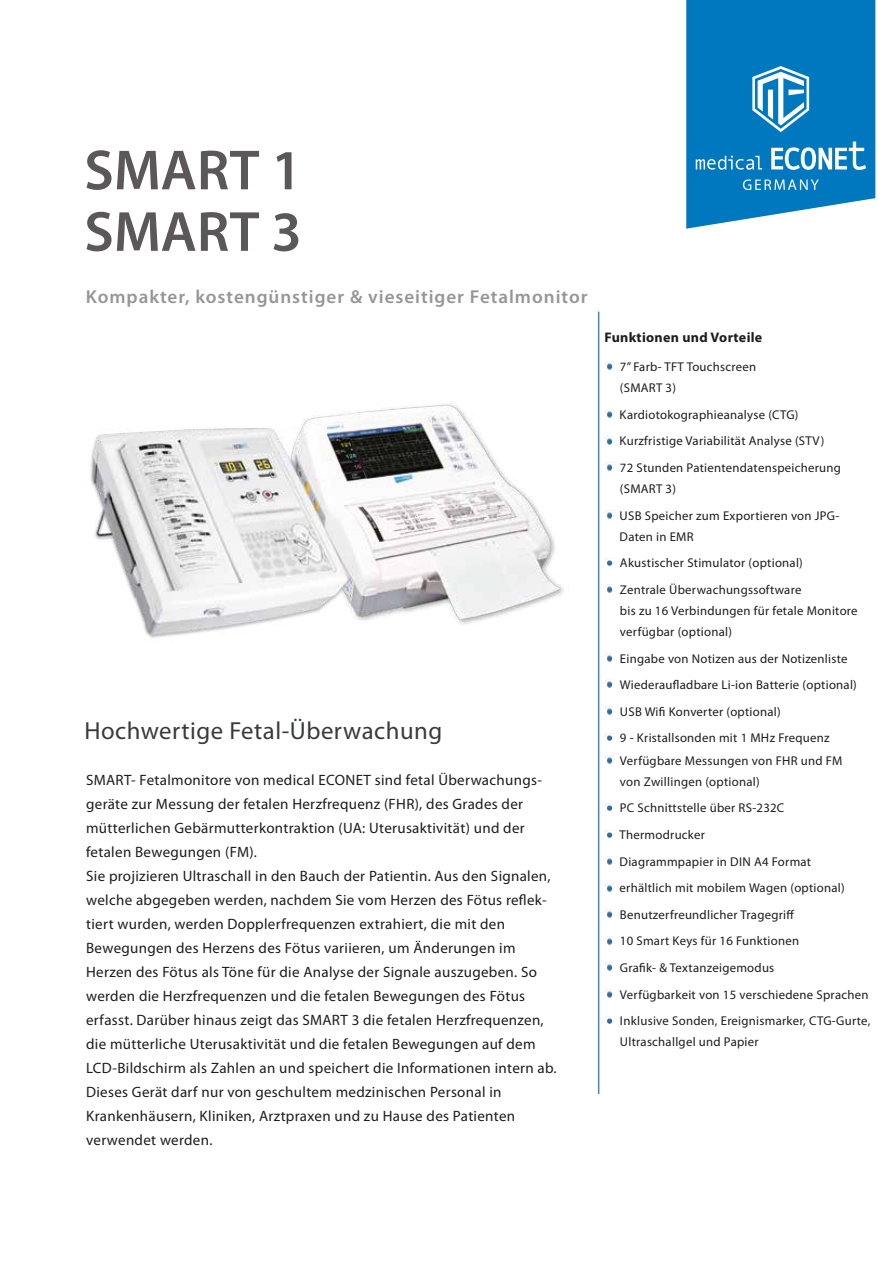
<style>
.page{position:relative;width:893px;height:1263px;background:#fff}
.page>*{position:absolute;margin:0;border:0;box-sizing:border-box;transform-origin:0 0}
.t1{font:600 57px/61.5px "Myriad Pro";color:#5c5758}
.t2{font:24.75px "Myriad Pro";letter-spacing:.02em;color:#393b3b}
.t3{font:600 18.75px "Myriad Pro";letter-spacing:.05em;color:#969598}
.t4{font:15px/24px "Myriad Pro";letter-spacing:.02em;color:#1d1d1b}
.t5{font:700 13.95px "Myriad Pro";letter-spacing:.02em;color:#1d1d1b}
.t6{font:12.75px/21px "Myriad Pro";letter-spacing:.02em;color:#1d1d1b}
</style>
<div class="page">
<svg style="left:686px;top:0;width:189px;height:229px;background:#228ac7"></svg>
<hr style="left:598px;top:312px;width:1px;height:782px;background:#4085c6">
<svg style="left:605px;top:362px;width:9px;height:8px"></svg>
<svg style="left:605px;top:510px;width:9px;height:9px"></svg>
<svg style="left:605px;top:733px;width:9px;height:8px"></svg>
<svg style="left:605px;top:706px;width:9px;height:9px"></svg>
<svg style="left:605px;top:436px;width:9px;height:9px"></svg>
<svg style="left:605px;top:463px;width:9px;height:8px"></svg>
<svg style="left:605px;top:653px;width:9px;height:9px"></svg>
<svg style="left:605px;top:585px;width:9px;height:8px"></svg>
<svg style="left:605px;top:680px;width:9px;height:8px"></svg>
<svg style="left:605px;top:857px;width:9px;height:8px"></svg>
<svg style="left:605px;top:1016px;width:9px;height:8px"></svg>
<svg style="left:605px;top:803px;width:9px;height:8px"></svg>
<svg style="left:605px;top:883px;width:9px;height:9px"></svg>
<svg style="left:605px;top:755px;width:9px;height:9px"></svg>
<svg style="left:605px;top:830px;width:9px;height:8px"></svg>
<svg style="left:605px;top:558px;width:9px;height:8px"></svg>
<svg style="left:605px;top:909px;width:9px;height:9px"></svg>
<svg style="left:605px;top:410px;width:9px;height:8px"></svg>
<svg style="left:605px;top:936px;width:9px;height:9px"></svg>
<svg style="left:605px;top:963px;width:9px;height:8px"></svg>
<svg style="left:605px;top:989px;width:9px;height:9px"></svg>
<img style="left:90px;top:403px;width:474px;height:235px">
<h1 class="t1" style="left:84px;top:138px;width:219px">SMART 1<br>SMART 3</h1>
<p class="t3" style="left:86px;top:285px;width:503px">Kompakter, kostengünstiger &amp; vieseitiger Fetalmonitor</p>
<h2 class="t2" style="left:85px;top:717px;width:359px">Hochwertige Fetal-Überwachung</h2>
<p class="t4" style="left:86px;top:768px;width:472px">SMART- Fetalmonitore von medical ECONET sind fetal Überwachungs&shy;geräte zur Messung der fetalen Herzfrequenz (FHR), des Grades der mütterlichen Gebärmutterkontraktion (UA: Uterusaktivität) und der fetalen Bewegungen (FM).<br>Sie projizieren Ultraschall in den Bauch der Patientin. Aus den Signalen, welche abgegeben werden, nachdem Sie vom Herzen des Fötus reflek&shy;tiert wurden, werden Dopplerfrequenzen extrahiert, die mit den Bewegungen des Herzens des Fötus variieren, um Änderungen im Herzen des Fötus als Töne für die Analyse der Signale auszugeben. So werden die Herzfrequenzen und die fetalen Bewegungen des Fötus erfasst. Darüber hinaus zeigt das SMART 3 die fetalen Herzfrequenzen, die mütterliche Uterusaktivität und die fetalen Bewegungen auf dem LCD-Bildschirm als Zahlen an und speichert die Informationen intern ab.<br>Dieses Gerät darf nur von geschultem medzinischen Personal in Krankenhäusern, Kliniken, Arztpraxen und zu Hause des Patienten verwendet werden.</p>
<p class="t5" style="left:604px;top:329px;width:159px">Funktionen und Vorteile</p>
<p class="t6" style="left:620px;top:357px;width:138px">7” Farb- TFT Touchscreen (SMART 3)</p>
<p class="t6" style="left:620px;top:404px;width:180px">Kardiotokographieanalyse (CTG)</p>
<p class="t6" style="left:620px;top:428px;width:223px;line-height:26.5px">Kurzfristige Variabilität Analyse (STV)<br>72 Stunden Patientendatenspeicherung</p>
<p class="t6" style="left:620px;top:478px;width:58px">(SMART 3)</p>
<p class="t6" style="left:620px;top:505px;width:221px">USB Speicher zum Exportieren von JPG-<br>Daten in EMR</p>
<p class="t6" style="left:620px;top:553px;width:184px">Akustischer Stimulator (optional)</p>
<p class="t6" style="left:620px;top:579px;width:239px">Zentrale Überwachungssoftware<br>bis zu 16 Verbindungen für fetale Monitore verfügbar (optional)</p>
<p class="t6" style="left:620px;top:648px;width:229px">Eingabe von Notizen aus der Notizenliste</p>
<p class="t6" style="left:620px;top:675px;width:238px">Wiederaufladbare Li-ion Batterie (optional)</p>
<p class="t6" style="left:620px;top:701px;width:162px">USB Wifi Konverter (optional)</p>
<p class="t6" style="left:620px;top:728px;width:211px">9 - Kristallsonden mit 1 MHz Frequenz</p>
<p class="t6" style="left:620px;top:750px;width:224px">Verfügbare Messungen von FHR und FM von Zwillingen (optional)</p>
<p class="t6" style="left:620px;top:798px;width:166px">PC Schnittstelle über RS-232C</p>
<p class="t6" style="left:620px;top:824px;width:87px">Thermodrucker</p>
<p class="t6" style="left:620px;top:851px;width:193px">Diagrammpapier in DIN A4 Format</p>
<p class="t6" style="left:620px;top:878px;width:227px">erhältlich mit mobilem Wagen (optional)</p>
<p class="t6" style="left:620px;top:904px;width:176px">Benutzerfreundlicher Tragegriff</p>
<p class="t6" style="left:620px;top:928px;width:250px;line-height:26.5px">10 Smart Keys für 16 Funktionen<br>Grafik- &amp; Textanzeigemodus<br>Verfügbarkeit von 15 verschiedene Sprachen</p>
<p class="t6" style="left:620px;top:1011px;width:252px">Inklusive Sonden, Ereignismarker, CTG-Gurte,<br>Ultraschallgel und Papier</p>
</div>
